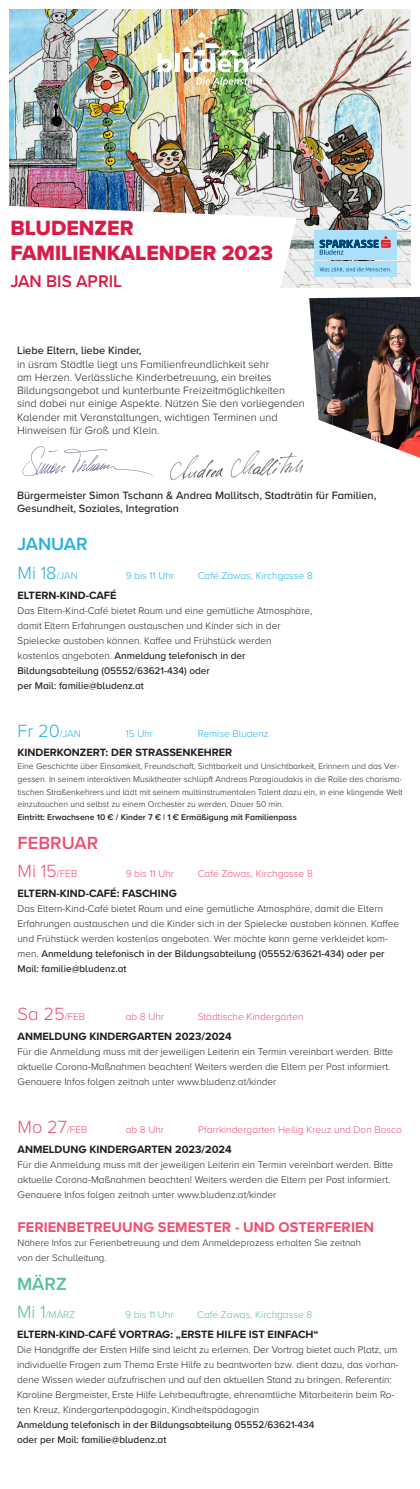
<style>
.page{position:relative;width:420px;height:1489px;background:#fff}
.page>*{position:absolute;margin:0;border:0;box-sizing:border-box;transform-origin:0 0}
.t1{font:21.4px "Proxima Nova Extrabld";color:#d91c47}
.t2{font:300 18.3px "Proxima Nova A";color:#f04e73}
.t3{font:300 18.3px "Proxima Nova A";color:#26aee4}
.t4{font:300 18.3px "Proxima Nova A";color:#29ade3}
.t5{font:600 18.3px "Proxima Nova A";color:#f04e73}
.t6{font:600 18.3px "Proxima Nova A";color:#26aee4}
.t7{font:600 18.3px "Proxima Nova A";color:#55c09f}
.t8{font:600 17.5px "Proxima Nova";color:#d91c47}
.t9{font:700 14.6px "Proxima Nova A";color:#f04e73}
.t10{font:300 11px/13.2px "Proxima Nova A";color:#231f20}
.t11{font:700 11px "Proxima Nova A";color:#231f20}
.t12{font:500 11px/13.2px "Proxima Nova A";color:#231f20}
.t13{font:300 10.2px "Proxima Nova A";color:#f04e73}
.t14{font:300 10.2px "Proxima Nova A";color:#55c09f}
.t15{font:300 10.2px "Proxima Nova A";color:#26aee4}
.t16{font:300 10.2px "Proxima Nova A";color:#29ade3}
.t17{font:300 10px/15px "Proxima Nova A";color:#231f20}
.t18{font:500 10px/15px "Proxima Nova A";color:#231f20}
.t19{font:300 9.7px/14.6px "Proxima Nova A";color:#231f20}
.t20{font:300 8.6px/12.7px "Proxima Nova A";color:#231f20}
.t21{font:600 8.6px "Proxima Nova A";color:#231f20}
.s1{font-size:10.2px}
.s2{font-weight:500}
.s3{font-size:18.3px}
</style>
<div class="page">
<img style="left:10px;top:10px;width:400px;height:278px">
<div style="left:313px;top:230px;width:83px;height:30px;background:#aae0f9"></div>
<svg style="left:319px;top:236px;width:71px;height:19px"></svg>
<div style="left:313px;top:261px;width:83px;height:16px;background:#aae0f9"></div>
<svg style="left:319px;top:267px;width:72px;height:5px"></svg>
<svg style="left:10px;top:206px;width:286px;height:82px"></svg>
<img style="left:22px;top:446px;width:131px;height:31px">
<img style="left:170px;top:450px;width:134px;height:30px">
<svg style="left:157px;top:53px;width:15px;height:19px"></svg>
<div style="left:175px;top:53px;width:5px;height:19px;background:#fff"></div>
<img style="left:181px;top:30px;width:81px;height:57px">
<img style="left:309px;top:297px;width:111px;height:161px">
<p class="t1" style="left:10px;top:211px;width:125px">BLUDENZER</p>
<p class="t1" style="left:10px;top:237px;width:264px">FAMILIENKALENDER 2023</p>
<p class="t8" style="left:10px;top:268px;width:113px">JAN BIS APRIL</p>
<p class="t12" style="left:17px;top:344px;width:126px">Liebe Eltern, liebe Kinder,</p>
<p class="t10" style="left:17px;top:357px;width:289px">in üsram Städtle liegt uns Familienfreundlichkeit sehr<br>am Herzen. Verlässliche Kinderbetreuung, ein breites Bildungsangebot und kunterbunte Freizeitmöglichkeiten sind dabei nur einige Aspekte. Nützen Sie den vorliegenden Kalender mit Veranstaltungen, wichtigen Terminen und Hinweisen für Groß und Klein.</p>
<p class="t12" style="left:17px;top:488px;width:360px">Bürgermeister Simon Tschann &amp; Andrea Mallitsch, Stadträtin für Familien,<br>Gesundheit, Soziales, Integration</p>
<p class="t6" style="left:18px;top:530px;width:72px">JANUAR</p>
<p class="t3" style="left:18px;top:559px;width:62px">Mi 18<span class="s1">/JAN</span></p>
<p class="t15" style="left:126px;top:567px;width:50px">9 bis 11 Uhr</p>
<p class="t15" style="left:198px;top:567px;width:116px">Café Zäwas, Kirchgasse 8</p>
<p class="t11" style="left:18px;top:586px;width:101px">ELTERN-KIND-CAFÉ</p>
<p class="t17" style="left:18px;top:602px;width:296px">Das Eltern-Kind-Café bietet Raum und eine gemütliche Atmosphäre, damit Eltern Erfahrungen austauschen und Kinder sich in der Spielecke austoben können. Kaffee und Frühstück werden kostenlos angeboten. <span class="s2">Anmeldung telefonisch in der Bildungsabteilung (05552/63621-434) oder<br>per Mail: familie@bludenz.at</span></p>
<p class="t4" style="left:18px;top:717px;width:65px">Fr 20<span class="s1">/JAN</span></p>
<p class="t16" style="left:126px;top:725px;width:29px">15 Uhr</p>
<p class="t16" style="left:198px;top:725px;width:72px">Remise Bludenz</p>
<p class="t11" style="left:18px;top:744px;width:216px">KINDERKONZERT: DER STRASSENKEHRER</p>
<p class="t20" style="left:18px;top:759px;width:387px">Eine Geschichte über Einsamkeit, Freundschaft, Sichtbarkeit und Unsichtbarkeit, Erinnern und das Ver&shy;gessen. In seinem interaktiven Musiktheater schlüpft Andreas Paragioudakis in die Rolle des charisma&shy;tischen Straßenkehrers und lädt mit seinem multiinstrumentalen Talent dazu ein, in eine klingende Welt einzutauchen und selbst zu einem Orchester zu werden. Dauer 50 min.</p>
<p class="t21" style="left:18px;top:810px;width:280px">Eintritt: Erwachsene 10 € / Kinder 7 € | 1 € Ermäßigung mit Familienpass</p>
<p class="t5" style="left:18px;top:828px;width:82px">FEBRUAR</p>
<p class="t2" style="left:18px;top:857px;width:61px">Mi 15<span class="s1">/FEB</span></p>
<p class="t13" style="left:126px;top:866px;width:50px">9 bis 11 Uhr</p>
<p class="t13" style="left:198px;top:866px;width:116px">Café Zäwas, Kirchgasse 8</p>
<p class="t11" style="left:18px;top:885px;width:161px">ELTERN-KIND-CAFÉ: FASCHING</p>
<p class="t17" style="left:18px;top:900px;width:383px">Das Eltern-Kind-Café bietet Raum und eine gemütliche Atmosphäre, damit die Eltern Erfahrungen austauschen und die Kinder sich in der Spielecke austoben können. Kaffee und Frühstück werden kostenlos angeboten. Wer möchte kann gerne verkleidet kom&shy;men. <span class="s2">Anmeldung telefonisch in der Bildungsabteilung (05552/63621-434) oder per Mail: familie@bludenz.at</span></p>
<p class="t2" style="left:18px;top:1000px;width:69px">Sa 25<span class="s1">/FEB</span></p>
<p class="t13" style="left:126px;top:1009px;width:40px">ab 8 Uhr</p>
<p class="t13" style="left:198px;top:1009px;width:107px">Städtische Kindergärten</p>
<p class="t11" style="left:18px;top:1027px;width:215px">ANMELDUNG KINDERGARTEN 2023/2024</p>
<p class="t17" style="left:18px;top:1043px;width:377px">Für die Anmeldung muss mit der jeweiligen Leiterin ein Termin vereinbart werden. Bitte aktuelle Corona-Maßnahmen beachten! Weiters werden die Eltern per Post informiert.<br>Genauere Infos folgen zeitnah unter www.bludenz.at/kinder</p>
<p class="t2" style="left:18px;top:1113px;width:71px">Mo 27<span class="s1">/FEB</span></p>
<p class="t13" style="left:126px;top:1121px;width:40px">ab 8 Uhr</p>
<p class="t13" style="left:198px;top:1121px;width:205px">Pfarrkindergärten Heilig Kreuz und Don Bosco</p>
<p class="t11" style="left:18px;top:1140px;width:215px">ANMELDUNG KINDERGARTEN 2023/2024</p>
<p class="t17" style="left:18px;top:1156px;width:377px">Für die Anmeldung muss mit der jeweiligen Leiterin ein Termin vereinbart werden. Bitte aktuelle Corona-Maßnahmen beachten! Weiters werden die Eltern per Post informiert.<br>Genauere Infos folgen zeitnah unter www.bludenz.at/kinder</p>
<p class="t9" style="left:18px;top:1215px;width:358px">FERIENBETREUUNG SEMESTER - UND OSTERFERIEN</p>
<p class="t19" style="left:18px;top:1235px;width:345px">Nähere Infos zur Ferienbetreuung und dem Anmeldeprozess erhalten Sie zeitnah von der Schulleitung.</p>
<p class="t7" style="left:17px;top:1269px;width:51px">MÄRZ</p>
<p class="t14" style="left:17px;top:1306px;width:60px"><span class="s3">Mi 1</span>/MÄRZ</p>
<p class="t14" style="left:125px;top:1306px;width:50px">9 bis 11 Uhr</p>
<p class="t14" style="left:197px;top:1306px;width:116px">Café Zäwas, Kirchgasse 8</p>
<p class="t11" style="left:17px;top:1325px;width:303px">ELTERN-KIND-CAFÉ VORTRAG: „ERSTE HILFE IST EINFACH“</p>
<p class="t17" style="left:17px;top:1341px;width:383px">Die Handgriffe der Ersten Hilfe sind leicht zu erlernen. Der Vortrag bietet auch Platz, um individuelle Fragen zum Thema Erste Hilfe zu beantworten bzw. dient dazu, das vorhan&shy;dene Wissen wieder aufzufrischen und auf den aktuellen Stand zu bringen. Referentin:<br>Karoline Bergmeister, Erste Hilfe Lehrbeauftragte, ehrenamtliche Mitarbeiterin beim Ro&shy;ten Kreuz, Kindergartenpädagogin, Kindheitspädagogin</p>
<p class="t18" style="left:17px;top:1416px;width:299px">Anmeldung telefonisch in der Bildungsabteilung 05552/63621-434 oder per Mail: familie@bludenz.at</p>
</div>
